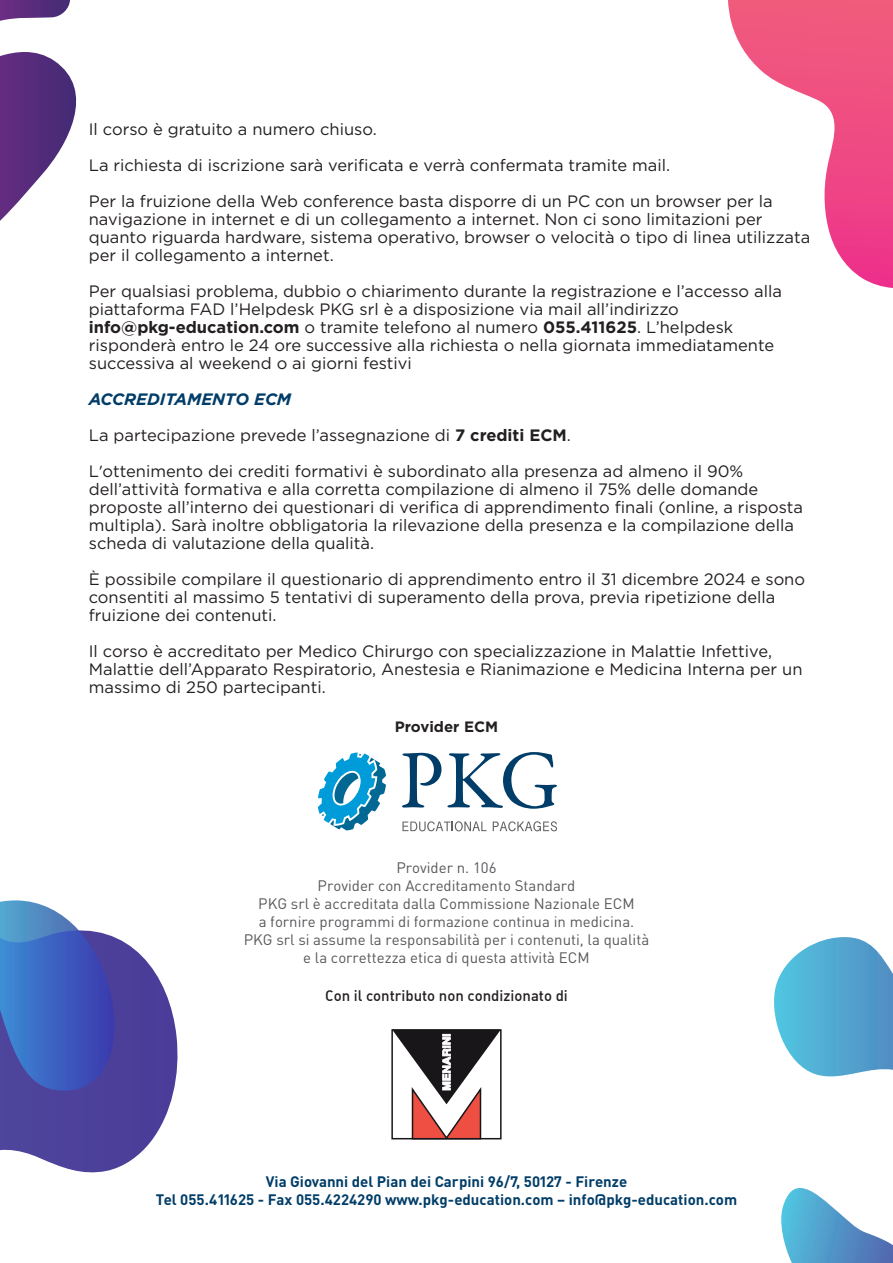
<style>
.page{position:relative;width:893px;height:1263px;background:#fff}
.page>*{position:absolute;margin:0;border:0;box-sizing:border-box;transform-origin:0 0}
.t1{font:16.5px/18px "Gotham";color:#231f20}
.t2{font:15px/18px "DIN";color:#57585a;text-align:center}
.t3{font:700 15px/18px "DIN";color:#003d68;text-align:center}
.t4{font:15px "DIN Medium Alternate";color:#231f20}
.t5{font:700 15px "Gotham";color:#231f20}
.s1{font-weight:700}
.s2{font-weight:700;font-style:italic;color:#003d68}
.s3{font-family:"Myriad Pro"}
</style>
<div class="page">
<svg style="left:402px;top:753px;width:39px;height:54px"></svg>
<svg style="left:447px;top:752px;width:110px;height:57px"></svg>
<svg style="left:318px;top:752px;width:68px;height:78px"></svg>
<svg style="left:402px;top:821px;width:85px;height:10px"></svg>
<svg style="left:493px;top:821px;width:64px;height:10px"></svg>
<svg style="left:391px;top:1029px;width:111px;height:111px"></svg>
<svg style="left:728px;top:0;width:165px;height:288px"></svg>
<svg style="left:0;top:900px;width:63px;height:16px"></svg>
<svg style="left:0;top:916px;width:177px;height:257px"></svg>
<svg style="left:0;top:52px;width:77px;height:169px"></svg>
<svg style="left:0;top:0;width:70px;height:21px"></svg>
<svg style="left:774px;top:937px;width:119px;height:140px"></svg>
<svg style="left:781px;top:1188px;width:112px;height:75px"></svg>
<p class="t1" style="left:89px;top:111px;width:685px;line-height:36px">Il corso è gratuito a numero chiuso.<br>La richiesta di iscrizione sarà verificata e verrà confermata tramite mail.<br>Per la fruizione della Web conference basta disporre di un PC con un browser per la</p>
<p class="t1" style="left:89px;top:210px;width:723px">navigazione in internet e di un collegamento a internet. Non ci sono limitazioni per quanto riguarda hardware, sistema operativo, browser o velocità o tipo di linea utilizzata per il collegamento a internet.</p>
<p class="t1" style="left:89px;top:282px;width:695px">Per qualsiasi problema, dubbio o chiarimento durante la registrazione e l’accesso alla piattaforma FAD l’Helpdesk PKG srl è a disposizione via mail all’indirizzo <span class="s1">info@pkg-education.com</span> o tramite telefono al numero <span class="s1">055.411625</span>. L’helpdesk risponderà entro le 24 ore successive alla richiesta o nella giornata immediatamente successiva al weekend o ai giorni festivi</p>
<p class="t1" style="left:89px;top:381px;width:656px;line-height:36px"><span class="s2">ACCREDITAMENTO ECM<br></span>La partecipazione prevede l’assegnazione di <span class="s1">7 crediti ECM</span>.<br>L<span class="s3">’</span>ottenimento dei crediti formativi è subordinato alla presenza ad almeno il 90%</p>
<p class="t1" style="left:89px;top:480px;width:716px">dell’attività formativa e alla corretta compilazione di almeno il 75% delle domande proposte all’interno dei questionari di verifica di apprendimento finali (online, a risposta multipla). Sarà inoltre obbligatoria la rilevazione della presenza e la compilazione della scheda di valutazione della qualità.</p>
<p class="t1" style="left:89px;top:570px;width:718px">È possibile compilare il questionario di apprendimento entro il 31 dicembre 2024 e sono consentiti al massimo 5 tentativi di superamento della prova, previa ripetizione della fruizione dei contenuti.</p>
<p class="t1" style="left:89px;top:642px;width:715px">Il corso è accreditato per Medico Chirurgo con specializzazione in Malattie Infettive,<br>Malattie dell’Apparato Respiratorio, Anestesia e Rianimazione e Medicina Interna per un massimo di 250 partecipanti.</p>
<p class="t5" style="left:395px;top:717px;width:105px">Provider ECM</p>
<p class="t2" style="left:244px;top:858px;width:407px">Provider n. 106<br>Provider con Accreditamento Standard<br>PKG srl è accreditata dalla Commissione Nazionale ECM<br>a fornire programmi di formazione continua in medicina.<br>PKG srl si assume la responsabilità per i contenuti, la qualità e la correttezza etica di questa attività ECM</p>
<p class="t4" style="left:325px;top:986px;width:244px">Con il contributo non condizionato di</p>
<p class="t3" style="left:156px;top:1171px;width:583px">Via Giovanni del Pian dei Carpini 96/7, 50127 - Firenze<br>Tel 055.411625 - Fax 055.4224290 www.pkg-education.com – info@pkg-education.com</p>
</div>
